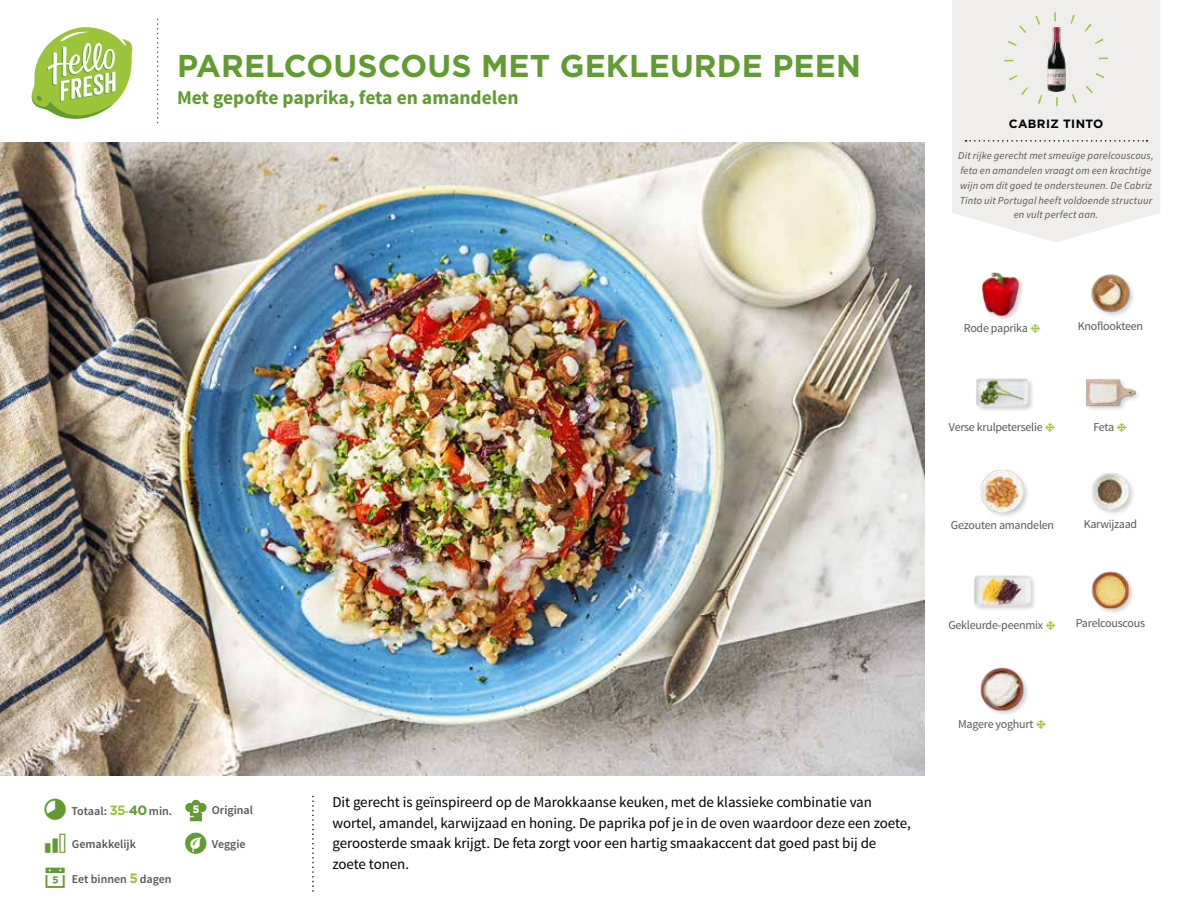
<style>
.page{position:relative;width:1188px;height:918px;background:#fff}
.page>*{position:absolute;margin:0;border:0;box-sizing:border-box;transform-origin:0 0}
.t1{font:700 31.5px "Gotham";letter-spacing:.005em;color:#619b31}
.t2{font:700 19.5px "Source Sans Pro";color:#619b31}
.t3{font:15px/20.5px "Source Sans Pro";letter-spacing:-.005em;color:#000}
.t4{font:12px "Source Sans Pro";letter-spacing:-.02em;color:#575756}
.t5{font:600 12px "Source Sans Pro";color:#575756}
.t6{font:700 12px "Gotham";letter-spacing:.03em;color:#000}
.t7{font:italic 10.5px/14.7px "Source Sans Pro";letter-spacing:.015em;color:#575756;text-align:center}
.s1{font-family:"Gotham";font-weight:700;font-size:13.5px;color:#9ac43a}
.s2{color:#87ac54}
.s3{font-family:"Gotham";font-weight:700;font-size:13.5px;color:#619b31}
</style>
<div class="page">
<svg style="left:31px;top:27px;width:102px;height:92px"></svg>
<img style="left:0;top:142px;width:925px;height:634px">
<div style="left:952px;top:0;width:208px;height:242px;background:#f0eeed"></div>
<svg style="left:966px;top:140px;width:182px;height:2px"></svg>
<div style="left:1004px;top:12px;width:104px;height:94px;border:9px dashed #9ac43a;border-radius:50%"></div>
<img style="left:1091px;top:274px;width:42px;height:42px">
<img style="left:1092px;top:473px;width:41px;height:41px">
<div style="left:1085px;top:378px;width:57px;height:35px;background:#000;opacity:.2"></div>
<img style="left:1085px;top:378px;width:50px;height:35px">
<img style="left:1091px;top:571px;width:42px;height:42px">
<img style="left:981px;top:272px;width:42px;height:48px">
<img style="left:980px;top:470px;width:48px;height:46px">
<div style="left:972px;top:574px;width:65px;height:39px;background:#000;opacity:.2"></div>
<img style="left:973px;top:574px;width:57px;height:39px">
<img style="left:980px;top:667px;width:48px;height:48px">
<div style="left:975px;top:377px;width:60px;height:36px;background:#000;opacity:.2"></div>
<img style="left:975px;top:377px;width:55px;height:36px">
<svg style="left:185px;top:800px;width:22px;height:21px"></svg>
<img style="left:1047px;top:28px;width:18px;height:63px">
<h1 class="t1" style="left:177px;top:45px;width:685px">PARELCOUSCOUS MET GEKLEURDE PEEN</h1>
<h2 class="t2" style="left:177px;top:85px;width:343px">Met gepofte paprika, feta en amandelen</h2>
<p class="t6" style="left:1009px;top:116px;width:96px">CABRIZ TINTO</p>
<p class="t7" style="left:958px;top:149px;width:197px">Dit rijke gerecht met smeuïge parelcouscous, feta en amandelen vraagt om een krachtige wijn om dit goed te ondersteunen. De Cabriz Tinto uit Portugal heeft voldoende structuur en vult perfect aan.</p>
<p class="t5" style="left:71px;top:803px;width:102px">Totaal: <span class="s1">35</span><span class="s2">-</span><span class="s3">40</span> min.</p>
<p class="t5" style="left:212px;top:803px;width:43px">Original</p>
<p class="t5" style="left:72px;top:837px;width:66px">Gemakkelijk</p>
<p class="t5" style="left:212px;top:837px;width:35px">Veggie</p>
<p class="t5" style="left:72px;top:871px;width:101px">Eet binnen <span class="s1">5</span> dagen</p>
<p class="t3" style="left:332px;top:792px;width:580px">Dit gerecht is geïnspireerd op de Marokkaanse keuken, met de klassieke combinatie van wortel, amandel, karwijzaad en honing. De paprika pof je in de oven waardoor deze een zoete, geroosterde smaak krijgt. De feta zorgt voor een hartig smaakaccent dat goed past bij de zoete tonen.</p>
<p class="t4" style="left:964px;top:321px;width:66px">Rode paprika</p>
<p class="t4" style="left:1078px;top:319px;width:67px">Knoflookteen</p>
<p class="t4" style="left:949px;top:420px;width:95px">Verse krulpeterselie</p>
<p class="t4" style="left:1093px;top:420px;width:22px">Feta</p>
<p class="t4" style="left:951px;top:517px;width:105px">Gezouten amandelen</p>
<p class="t4" style="left:1084px;top:517px;width:55px">Karwijzaad</p>
<p class="t4" style="left:948px;top:618px;width:96px">Gekleurde-peenmix</p>
<p class="t4" style="left:1076px;top:616px;width:71px">Parelcouscous</p>
<p class="t4" style="left:958px;top:717px;width:77px">Magere yoghurt</p>
</div>
